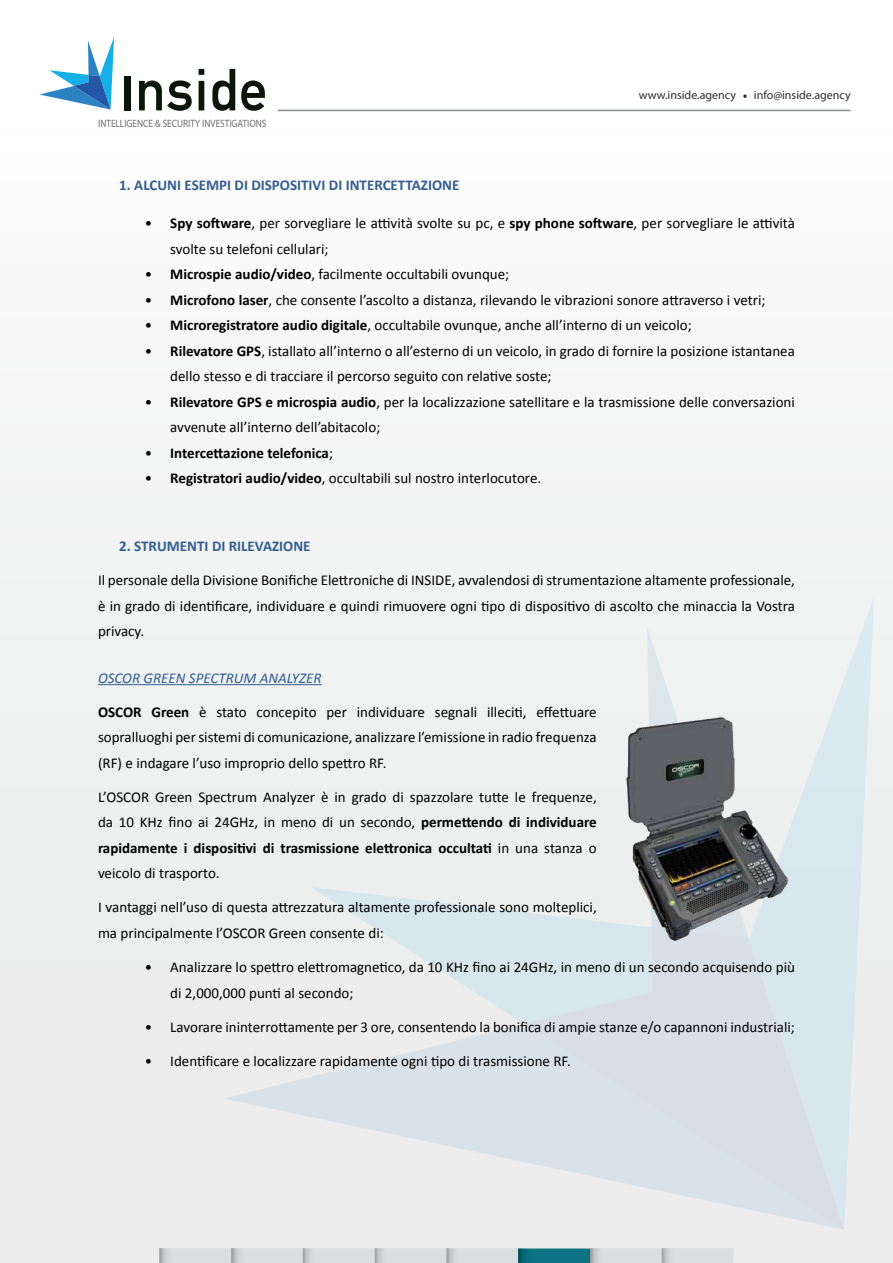
<style>
.page{position:relative;width:893px;height:1263px;background:#fff}
.page>*{position:absolute;margin:0;border:0;box-sizing:border-box;transform-origin:0 0}
.t1{font:15px/25.5px "Calibri";color:#000}
.t2{font:700 15px "Calibri";color:#345e90}
.t3{font:700 15px "Calibri";color:#000}
.t4{font:italic 15px "Calibri";color:#345e90}
.t5{font:12px "Myriad Pro";color:#2b2e30}
.t6{font:10.65px "Myriad Pro";color:#6d6e71;scale:.87 1}
.s1{font-weight:700}
.s2{font-weight:400}
</style>
<div class="page">
<img style="left:0;top:68px;width:893px;height:1195px">
<svg style="left:139px;top:80px;width:53px;height:31px"></svg>
<svg style="left:199px;top:69px;width:5px;height:41px"></svg>
<svg style="left:212px;top:69px;width:23px;height:42px"></svg>
<svg style="left:241px;top:80px;width:24px;height:31px"></svg>
<div style="left:125px;top:76px;width:6px;height:34px;background:#0b150b"></div>
<svg style="left:39px;top:37px;width:75px;height:73px"></svg>
<div style="left:224px;top:627px;width:87px;height:603px;background:#edeeee"></div>
<svg style="left:311px;top:596px;width:563px;height:634px;fill:#eeefef"></svg>
<svg style="left:524px;top:927px;width:320px;height:303px;fill:#d9e2e9"></svg>
<hr style="left:278px;top:110px;width:573px;height:1px;background:#8e9192">
<svg style="left:743px;top:95px;width:4px;height:3px"></svg>
<img style="left:159px;top:1248px;width:574px;height:15px">
<img style="left:518px;top:1248px;width:72px;height:15px">
<hr style="left:98px;top:684px;width:224px;height:1px;background:#345e90">
<img style="left:614px;top:708px;width:183px;height:234px">
<p class="t6" style="left:98px;top:119px;width:195px">INTELLIGENCE &amp; SECURITY INVESTIGATIONS</p>
<p class="t5" style="left:639px;top:91px;width:99px">www.inside.agency</p>
<p class="t5" style="left:754px;top:91px;width:98px">info@inside.agency</p>
<p class="t2" style="left:119px;top:179px;width:342px">1. ALCUNI ESEMPI DI DISPOSITIVI DI INTERCETTAZIONE</p>
<p class="t1" style="left:170px;top:210px;width:626px;text-indent:-26px">• <span class="s1">Spy sotware</span>, per sorvegliare le aività svolte su pc, e <span class="s1">spy phone sotware</span>, per sorvegliare le aività svolte su telefoni cellulari;</p>
<p class="t1" style="left:145px;top:261px;width:366px">• <span class="s1">Microspie audio/video</span>, facilmente occultabili ovunque;</p>
<p class="t1" style="left:145px;top:287px;width:622px">• <span class="s1">Microfono laser</span>, che consente l’ascolto a distanza, rilevando le vibrazioni sonore atraverso i vetri;</p>
<p class="t1" style="left:145px;top:312px;width:548px">• <span class="s1">Microregistratore audio digitale</span>, occultabile ovunque, anche all’interno di un veicolo;</p>
<p class="t1" style="left:170px;top:338px;width:626px;text-indent:-26px">• <span class="s1">Rilevatore GPS</span>, istallato all’interno o all’esterno di un veicolo, in grado di fornire la posizione istantanea dello stesso e di tracciare il percorso seguito con relaive soste;</p>
<p class="t1" style="left:170px;top:389px;width:626px;text-indent:-26px">• <span class="s1">Rilevatore GPS e microspia audio</span>, per la localizzazione satellitare e la trasmissione delle conversazioni avvenute all’interno dell’abitacolo;</p>
<p class="t3" style="left:145px;top:443px;width:190px"><span class="s2">•</span> Intercetazione telefonica<span class="s2">;</span></p>
<p class="t1" style="left:145px;top:465px;width:398px">• <span class="s1">Registratori audio/video</span>, occultabili sul nostro interlocutore.</p>
<p class="t2" style="left:119px;top:540px;width:193px">2. STRUMENTI DI RILEVAZIONE</p>
<p class="t1" style="left:98px;top:567px;width:698px;text-align:justify">Il personale della Divisione Boniiche Eletroniche di INSIDE, avvalendosi di strumentazione altamente professionale, è in grado di ideniicare, individuare e quindi rimuovere ogni ipo di disposiivo di ascolto che minaccia la Vostra privacy.</p>
<p class="t4" style="left:98px;top:669px;width:225px">OSCOR GREEN SPECTRUM ANALYZER</p>
<p class="t1" style="left:98px;top:699px;width:500px;text-align:justify"><span class="s1">OSCOR Green</span> è stato concepito per individuare segnali illecii, efetuare sopralluoghi per sistemi di comunicazione, analizzare l’emissione in radio frequenza (RF) e indagare l’uso improprio dello spetro RF.</p>
<p class="t1" style="left:98px;top:784px;width:500px;text-align:justify">L’OSCOR Green Spectrum Analyzer è in grado di spazzolare tute le frequenze, da 10 KHz ino ai 24GHz, in meno di un secondo, <span class="s1">permetendo di individuare rapidamente i disposiivi di trasmissione eletronica occultai</span> in una stanza o veicolo di trasporto.</p>
<p class="t1" style="left:98px;top:895px;width:500px">I vantaggi nell’uso di questa atrezzatura altamente professionale sono molteplici, ma principalmente l’OSCOR Green consente di:</p>
<p class="t1" style="left:170px;top:954px;width:626px;text-indent:-26px">• Analizzare lo spetro eletromagneico, da 10 KHz ino ai 24GHz, in meno di un secondo acquisendo più di 2,000,000 puni al secondo;</p>
<p class="t1" style="left:145px;top:1014px;width:652px">• Lavorare ininterrotamente per 3 ore, consentendo la boniica di ampie stanze e/o capannoni industriali;</p>
<p class="t1" style="left:145px;top:1048px;width:428px">• Ideniicare e localizzare rapidamente ogni ipo di trasmissione RF.</p>
</div>
